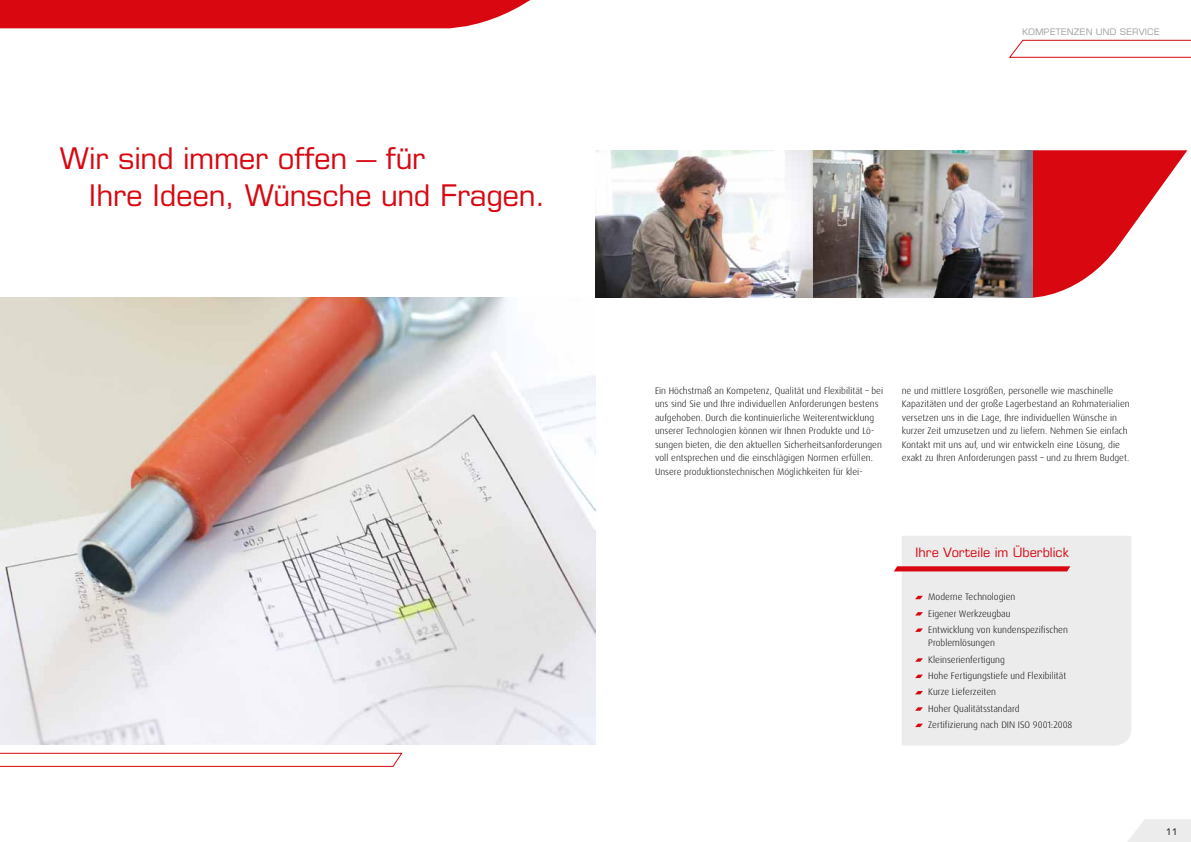
<style>
.page{position:relative;width:1191px;height:842px;background:#fff}
.page>*{position:absolute;margin:0;border:0;box-sizing:border-box;transform-origin:0 0}
.t1{font:30px/37px "Eurostile LT Pro";color:#d80710}
.t2{font:13px "Eurostile LT Pro";color:#d80710}
.t3{font:300 9.5px/13.5px "Dax Pro";color:#000}
.t4{font:9px "Eurostile LT Pro";color:#9c9d9d}
.t5{font:9px "Eurostile LT Pro";color:#000}
</style>
<div class="page">
<svg style="left:1009px;top:39px;width:182px;height:19px"></svg>
<svg style="left:1032px;top:150px;width:155px;height:148px;fill:#d80710"></svg>
<img style="left:0;top:297px;width:595px;height:447px">
<svg style="left:0;top:752px;width:403px;height:15px"></svg>
<div style="left:0;top:0;width:530px;height:28px;background:#d80710"></div>
<img style="left:595px;top:150px;width:437px;height:148px">
<div style="left:901px;top:536px;width:230px;height:210px;background:#ececed"></div>
<svg style="left:894px;top:566px;width:176px;height:5px"></svg>
<svg style="left:915px;top:596px;width:8px;height:3px"></svg>
<svg style="left:915px;top:612px;width:8px;height:3px"></svg>
<svg style="left:915px;top:628px;width:8px;height:4px"></svg>
<svg style="left:915px;top:658px;width:8px;height:4px"></svg>
<svg style="left:915px;top:675px;width:8px;height:3px"></svg>
<svg style="left:915px;top:691px;width:8px;height:3px"></svg>
<svg style="left:915px;top:707px;width:8px;height:4px"></svg>
<svg style="left:915px;top:724px;width:8px;height:3px"></svg>
<svg style="left:1128px;top:819px;width:63px;height:23px"></svg>
<h1 class="t1" style="left:89px;top:140px;width:458px;text-indent:-29px">Wir sind immer offen – für<br>I hre Ideen, Wünsche und Fragen.</h1>
<p class="t4" style="left:1022px;top:26px;width:139px">Kompetenzen und Service</p>
<p class="t3" style="left:655px;top:384px;width:230px">Ein Höchstmaß an Kompetenz, Qualität und Flexibilität – bei uns sind Sie und Ihre individuellen Anforderungen bestens aufgehoben. Durch die kontinuierliche Weiterentwicklung unserer Technologien können wir Ihnen Produkte und Lö&shy;sungen bieten, die den aktuellen Sicherheitsanforderungen voll entsprechen und die einschlägigen Normen erfüllen.<br>Unsere produktionstechnischen Möglichkeiten für klei-</p>
<p class="t3" style="left:901px;top:384px;width:229px">ne und mittlere Losgrößen, personelle wie maschinelle Kapazitäten und der große Lagerbestand an Rohmaterialien versetzen uns in die Lage, Ihre individuellen Wünsche in kurzer Zeit umzusetzen und zu liefern. Nehmen Sie einfach Kontakt mit uns auf, und wir entwickeln eine Lösung, die exakt zu Ihren Anforderungen passt – und zu Ihrem Budget.</p>
<h2 class="t2" style="left:915px;top:544px;width:155px">I hre Vorteile im Überblick</h2>
<p class="t3" style="left:928px;top:589px;width:141px;line-height:16.3px">Moderne Technologien<br>Eigener Werkzeugbau<br>Entwicklung von kundenspezifischen</p>
<p class="t3" style="left:928px;top:635px;width:146px;line-height:16.3px">Problemlösungen<br>Kleinserienfertigung<br>Hohe Fertigungstiefe und Flexibilität<br>Kurze Lieferzeiten<br>Hoher Qualitätsstandard<br>Zertifizierung nach DIN ISO 9001:2008</p>
<p class="t5" style="left:1165px;top:826px;width:14px">11</p>
</div>
